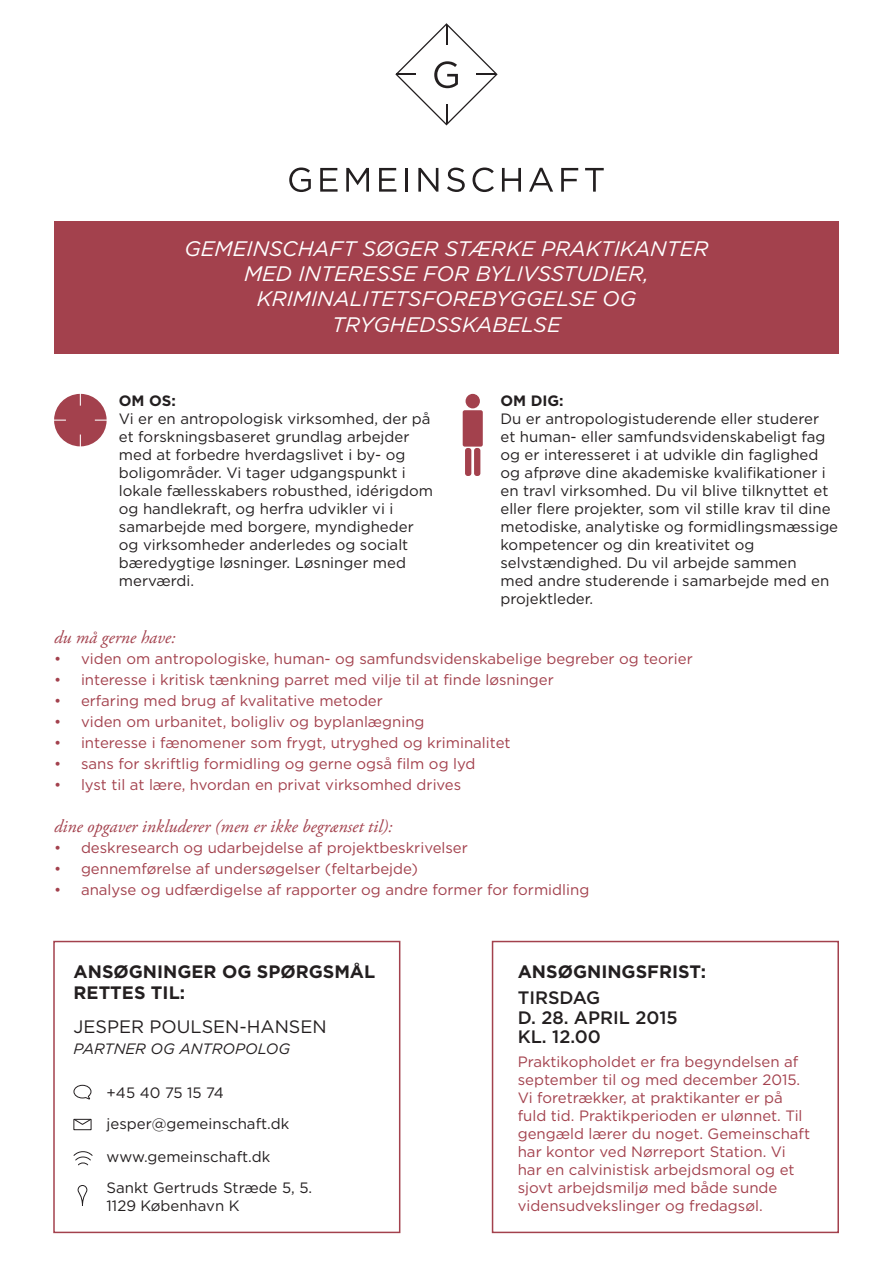
<style>
.page{position:relative;width:893px;height:1263px;background:#fff}
.page>*{position:absolute;margin:0;border:0;box-sizing:border-box;transform-origin:0 0}
.t1{font:italic 21px/25.2px "Gotham";color:#fff;text-align:center}
.t2{font:italic 18px "Adobe Garamond Pro";color:#a3414d}
.t3{font:700 18px "Gotham";color:#231f20}
.t4{font:500 18px "Gotham";color:#231f20}
.t5{font:18px "Gotham";color:#231f20}
.t6{font:15px/18px "Gotham";color:#231f20}
.t7{font:15px/18px "Gotham";color:#a3414d}
.t8{font:italic 15px "Gotham";color:#231f20}
.t9{font:700 15px "Gotham";color:#231f20}
</style>
<div class="page">
<div style="left:54px;top:222px;width:785px;height:132px;background:#a3414d"></div>
<svg style="left:73px;top:1084px;width:19px;height:16px"></svg>
<div style="left:74px;top:1119px;width:17px;height:11px;border:1px solid #231f20"></div>
<svg style="left:74px;top:1118px;width:17px;height:7px"></svg>
<svg style="left:73px;top:1151px;width:20px;height:15px"></svg>
<div style="left:78px;top:1185px;width:9px;height:21px;border:1px solid #231f20;border-radius:4px"></div>
<svg style="left:289px;top:168px;width:22px;height:24px"></svg>
<svg style="left:320px;top:168px;width:18px;height:24px"></svg>
<svg style="left:346px;top:168px;width:23px;height:24px"></svg>
<svg style="left:379px;top:168px;width:17px;height:24px"></svg>
<hr style="left:405px;top:168px;width:3px;height:24px;background:#231f20">
<svg style="left:418px;top:168px;width:20px;height:24px"></svg>
<svg style="left:447px;top:168px;width:18px;height:24px"></svg>
<svg style="left:472px;top:168px;width:22px;height:24px"></svg>
<svg style="left:502px;top:168px;width:19px;height:24px"></svg>
<svg style="left:529px;top:168px;width:24px;height:24px"></svg>
<svg style="left:561px;top:168px;width:17px;height:24px"></svg>
<svg style="left:585px;top:168px;width:19px;height:24px"></svg>
<svg style="left:395px;top:23px;width:103px;height:102px"></svg>
<div style="left:53px;top:941px;width:347px;height:292px;border:2px solid #a3414d"></div>
<div style="left:492px;top:941px;width:347px;height:292px;border:2px solid #a3414d"></div>
<div style="left:466px;top:394px;width:14px;height:14px;background:#a3414d;border-radius:50%"></div>
<div style="left:463px;top:410px;width:20px;height:37px;background:#a3414d;border-radius:2px"></div>
<div style="left:465px;top:448px;width:6px;height:28px;background:#a3414d;border-radius:3px"></div>
<div style="left:474px;top:448px;width:6px;height:28px;background:#a3414d;border-radius:3px"></div>
<svg style="left:54px;top:394px;width:53px;height:52px"></svg>
<p class="t1" style="left:184px;top:235px;width:526px">GEMEINSCHAFT SØGER STÆRKE PRAKTIKANTER<br>MED INTERESSE FOR BYLIVSSTUDIER,<br>KRIMINALITETSFOREBYGGELSE OG<br>TRYGHEDSSKABELSE</p>
<p class="t9" style="left:119px;top:391px;width:58px">OM OS:</p>
<p class="t6" style="left:119px;top:409px;width:316px">Vi er en antropologisk virksomhed, der på et forskningsbaseret grundlag arbejder med at forbedre hverdagslivet i by- og boligområder. Vi tager udgangspunkt i lokale fællesskabers robusthed, idérigdom og handlekraft, og herfra udvikler vi i samarbejde med borgere, myndigheder og virksomheder anderledes og socialt bæredygtige løsninger. Løsninger med merværdi.</p>
<p class="t9" style="left:500px;top:391px;width:65px">OM DIG:</p>
<p class="t6" style="left:500px;top:409px;width:339px">Du er antropologistuderende eller studerer<br>et human- eller samfundsvidenskabeligt fag og er interesseret i at udvikle din faglighed og afprøve dine akademiske kvalifikationer i en travl virksomhed. Du vil blive tilknyttet et eller flere projekter, som vil stille krav til dine metodiske, analytiske og formidlingsmæssige kompetencer og din kreativitet og selvstændighed. Du vil arbejde sammen<br>med andre studerende i samarbejde med en projektleder.</p>
<p class="t2" style="left:54px;top:626px;width:123px">du må gerne have:</p>
<p class="t7" style="left:54px;top:649px;width:640px">• viden om antropologiske, human- og samfundsvidenskabelige begreber og teorier</p>
<p class="t7" style="left:54px;top:670px;width:501px">• interesse i kritisk tænkning parret med vilje til at finde løsninger</p>
<p class="t7" style="left:54px;top:691px;width:330px">• erfaring med brug af kvalitative metoder</p>
<p class="t7" style="left:54px;top:712px;width:372px">• viden om urbanitet, boligliv og byplanlægning</p>
<p class="t7" style="left:54px;top:733px;width:458px">• interesse i fænomener som frygt, utryghed og kriminalitet</p>
<p class="t7" style="left:54px;top:754px;width:423px">• sans for skriftlig formidling og gerne også film og lyd</p>
<p class="t7" style="left:54px;top:775px;width:409px">• lyst til at lære, hvordan en privat virksomhed drives</p>
<p class="t2" style="left:54px;top:815px;width:340px">dine opgaver inkluderer (men er ikke begrænset til):</p>
<p class="t7" style="left:54px;top:838px;width:415px">• deskresearch og udarbejdelse af projektbeskrivelser</p>
<p class="t7" style="left:54px;top:859px;width:366px">• gennemførelse af undersøgelser (feltarbejde)</p>
<p class="t7" style="left:54px;top:880px;width:537px">• analyse og udfærdigelse af rapporter og andre former for formidling</p>
<p class="t3" style="left:74px;top:959px;width:303px">ANSØGNINGER OG SPØRGSMÅL</p>
<p class="t3" style="left:518px;top:959px;width:190px">ANSØGNINGSFRIST:</p>
<p class="t3" style="left:74px;top:981px;width:113px">RETTES TIL:</p>
<p class="t4" style="left:518px;top:986px;width:84px">TIRSDAG</p>
<p class="t4" style="left:518px;top:1006px;width:162px">D. 28. APRIL 2015</p>
<p class="t4" style="left:518px;top:1025px;width:85px">KL. 12.00</p>
<p class="t5" style="left:74px;top:1015px;width:255px">JESPER POULSEN-HANSEN</p>
<p class="t8" style="left:74px;top:1039px;width:218px">PARTNER OG ANTROPOLOG</p>
<p class="t6" style="left:107px;top:1083px;width:119px">+45 40 75 15 74</p>
<p class="t6" style="left:107px;top:1114px;width:184px">jesper@gemeinschaft.dk</p>
<p class="t6" style="left:107px;top:1148px;width:165px">www.gemeinschaft.dk</p>
<p class="t6" style="left:107px;top:1179px;width:207px">Sankt Gertruds Stræde 5, 5.</p>
<p class="t6" style="left:107px;top:1197px;width:134px">1129 København K</p>
<p class="t7" style="left:518px;top:1052px;width:294px">Praktikopholdet er fra begyndelsen af september til og med december 2015.<br>Vi foretrækker, at praktikanter er på fuld tid. Praktikperioden er ulønnet. Til gengæld lærer du noget. Gemeinschaft har kontor ved Nørreport Station. Vi har en calvinistisk arbejdsmoral og et sjovt arbejdsmiljø med både sunde vidensudvekslinger og fredagsøl.</p>
</div>
